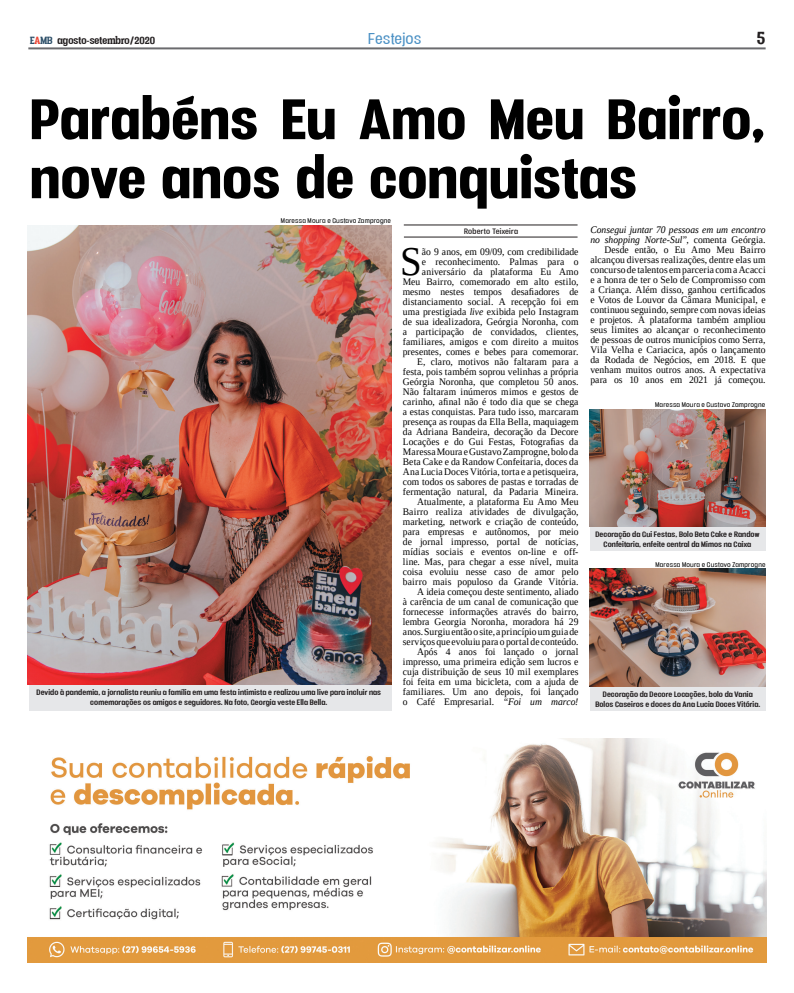
<style>
.page{position:relative;width:794px;height:993px;background:#fff}
.page>*{position:absolute;margin:0;border:0;box-sizing:border-box;transform-origin:0 0}
.t1{font:900 66px/59px "Vacer Sans Personal";letter-spacing:.005em;color:#000}
.t2{font:40.5px "Liberation Serif";color:#000;scale:.96 1}
.t3{font:700 20px "Vacer Serif Personal";color:#231f20}
.t4{font:18px "Vacer Sans Personal";color:#4a90c4}
.t5{font:700 12px "Vacer Serif Personal";color:#231f20}
.t6{font:10px/10px "Liberation Serif";letter-spacing:.005em;color:#000;text-align:right;scale:.96 1}
.t7{font:700 9px/10px "Vacer Sans Personal";letter-spacing:.005em;color:#231f20;text-align:center}
.t8{font:9px "Vacer Sans Personal";letter-spacing:.025em;color:#231f20}
.t9{font:8px "Vacer Sans Personal";letter-spacing:.02em;color:#000}
.s1{color:#2c4e68}
.s2{color:#eb4534}
.s3{font-style:italic}
</style>
<div class="page">
<hr style="left:28px;top:47px;width:737px;height:2px;background:#6b6b6e">
<div style="left:29px;top:684px;width:362px;height:26px;background:#e6e7e9"></div>
<hr style="left:404px;top:225px;width:173px;height:1px;background:#231f20">
<hr style="left:404px;top:237px;width:173px;height:1px;background:#231f20">
<img style="left:27px;top:738px;width:739px;height:224px">
<img style="left:28px;top:225px;width:363px;height:459px">
<div style="left:589px;top:526px;width:176px;height:25px;background:#e6e7e9"></div>
<img style="left:589px;top:409px;width:176px;height:117px">
<div style="left:590px;top:686px;width:176px;height:24px;background:#e6e7e9"></div>
<img style="left:589px;top:568px;width:176px;height:118px">
<p class="t5" style="left:30px;top:33px;width:126px"><span class="s1">E</span><span class="s2">A</span><span class="s1">MB</span> agosto-setembro/2020</p>
<h3 class="t4" style="left:368px;top:29px;width:55px">Festejos</h3>
<h3 class="t3" style="left:757px;top:27px;width:10px">5</h3>
<h1 class="t1" style="left:30px;top:89px;width:737px">Parabéns Eu Amo Meu Bairro, nove anos de conquistas</h1>
<p class="t9" style="left:281px;top:216px;width:112px">Maressa Moura e Gustavo Zamprogne</p>
<p class="t7" style="left:37px;top:687px;width:346px">Devido à pandemia, a jornalista reuniu a família em uma festa intimista e realizou uma live para incluir nas comemorações os amigos e seguidores. Na foto, Georgia veste Ella Bella.</p>
<p class="t8" style="left:464px;top:226px;width:56px">Roberto Teixeira</p>
<p class="t6" style="left:403px;top:246px;width:184px">ão 9 anos, em 09/09, com credibilidade<br>e reconhecimento. Palmas para o aniversário da plataforma Eu Amo Meu Bairro, comemorado em alto estilo, mesmo nestes tempos desafiadores de distanciamento social. A recepção foi em uma prestigiada <span class="s3">live</span> exibida pelo Instagram de sua idealizadora, Geórgia Noronha, com a participação de convidados, clientes, familiares, amigos e com direito a muitos presentes, comes e bebes para comemorar.<br>E, claro, motivos não faltaram para a festa, pois também soprou velinhas a própria Geórgia Noronha, que completou 50 anos.<br>Não faltaram inúmeros mimos e gestos de carinho, afinal não é todo dia que se chega a estas conquistas. Para tudo isso, marcaram presença as roupas da Ella Bella, maquiagem da Adriana Bandeira, decoração da Decore Locações e do Gui Festas, Fotografias da Maressa Moura e Gustavo Zamprogne, bolo da Beta Cake e da Randow Confeitaria, doces da Ana Lucia Doces Vitória, torta e a petisqueira, com todos os sabores de pastas e torradas de fermentação natural, da Padaria Mineira.<br>Atualmente, a plataforma Eu Amo Meu Bairro realiza atividades de divulgação, marketing, network e criação de conteúdo, para empresas e autônomos, por meio de jornal impresso, portal de notícias, mídias sociais e eventos on-line e off&shy;line. Mas, para chegar a esse nível, muita coisa evoluiu nesse caso de amor pelo bairro mais populoso da Grande Vitória.<br>A ideia começou deste sentimento, aliado<br>à carência de um canal de comunicação que fornecesse informações através do bairro, lembra Georgia Noronha, moradora há 29 anos. Surgiu então o site, a princípio um guia de serviços que evoluiu para o portal de conteúdo.<br>Após 4 anos foi lançado o jornal impresso, uma primeira edição sem lucros e cuja distribuição de seus 10 mil exemplares foi feita em uma bicicleta, com a ajuda de familiares. Um ano depois, foi lançado o Café Empresarial. <span class="s3">“Foi um marco!</span></p>
<h2 class="t2" style="left:400px;top:235px;width:24px">S</h2>
<p class="t6" style="left:590px;top:224px;width:184px"><span class="s3">Consegui juntar 70 pessoas em um encontro no shopping Norte-Sul”,</span> comenta Geórgia.<br>Desde então, o Eu Amo Meu Bairro alcançou diversas realizações, dentre elas um concurso de talentos em parceria com a Acacci e a honra de ter o Selo de Compromisso com a Criança. Além disso, ganhou certificados e Votos de Louvor da Câmara Municipal, e continuou seguindo, sempre com novas ideias e projetos. A plataforma também ampliou seus limites ao alcançar o reconhecimento de pessoas de outros municípios como Serra, Vila Velha e Cariacica, após o lançamento da Rodada de Negócios, em 2018. E que venham muitos outros anos. A expectativa para os 10 anos em 2021 já começou.</p>
<p class="t9" style="left:655px;top:400px;width:112px">Maressa Moura e Gustavo Zamprogne</p>
<p class="t7" style="left:595px;top:529px;width:165px">Decoração da Gui Festas, Bolo Beta Cake e Randow<br>Confeitaria, enfeite central da Mimos na Caixa</p>
<p class="t9" style="left:655px;top:559px;width:112px">Maressa Moura e Gustavo Zamprogne</p>
<p class="t7" style="left:595px;top:688px;width:167px">Decoração da Decore Locações, bolo da Vania<br>Bolos Caseiros e doces da Ana Lucia Doces Vitória.</p>
</div>
